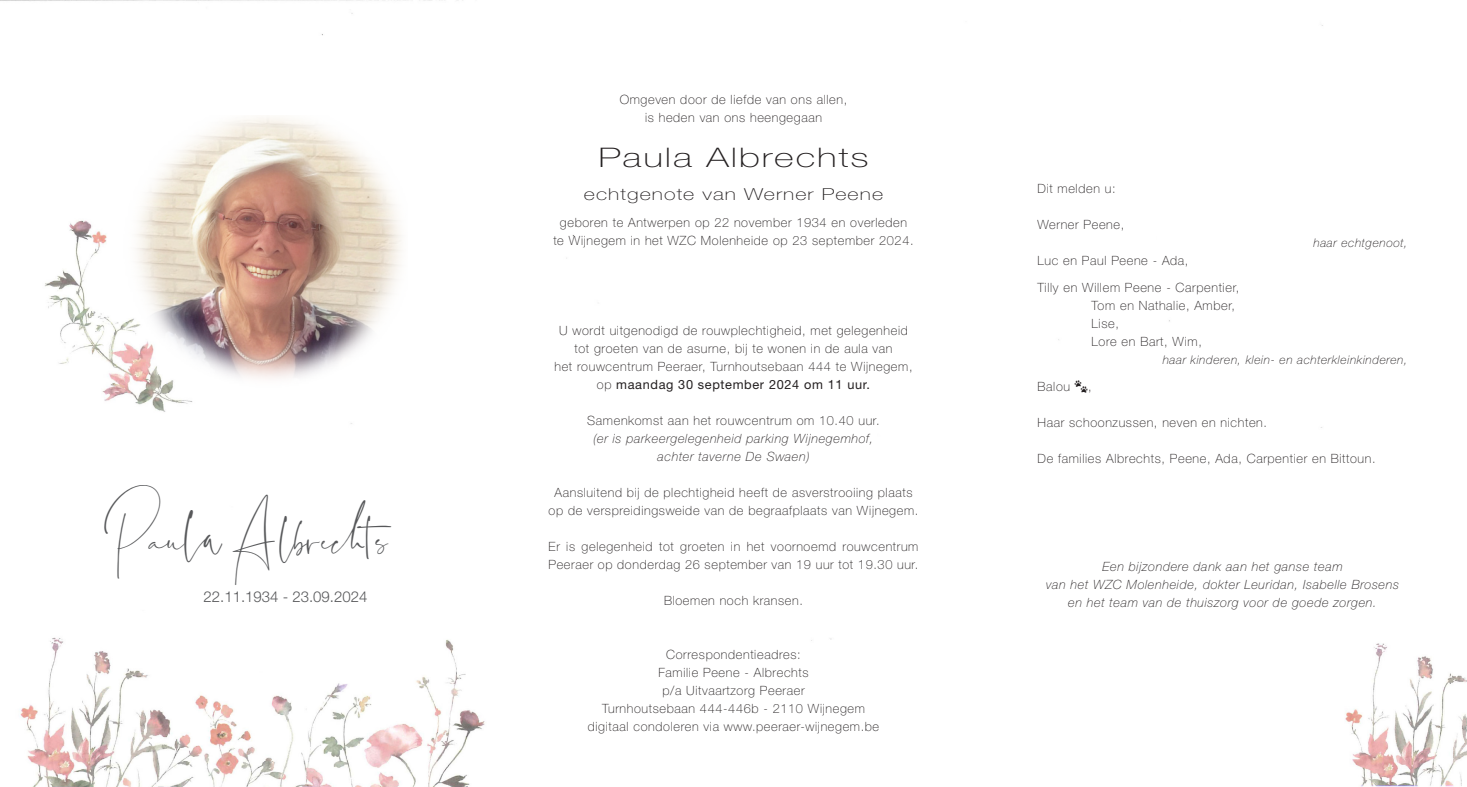
<style>
.page{position:relative;width:1467px;height:787px;background:#fff}
.page>*{position:absolute;margin:0;border:0;box-sizing:border-box;transform-origin:0 0}
.t1{font:33px "Santorini";color:#57585a}
.t2{font:100 27px "Helvetica Neue";letter-spacing:.05em;color:#231f20;scale:1.4 1}
.t3{font:100 16.5px "Helvetica Neue";letter-spacing:.05em;color:#231f20;scale:1.3 1}
.t4{font:300 15px "Helvetica Neue";color:#57585a}
.t5{font:100 12.75px/18px "Helvetica Neue";letter-spacing:.05em;color:#231f20;text-align:center}
.t6{font:italic 100 12.75px/18px "Helvetica Neue";letter-spacing:.05em;color:#231f20;text-align:center}
.t7{font:italic 100 12px "Helvetica Neue";letter-spacing:.05em;color:#231f20}
.s1{font-weight:400}
</style>
<div class="page">
<img style="left:566px;top:25px;width:901px;height:762px">
<img style="left:0;top:0;width:485px;height:787px">
<img style="left:124px;top:116px;width:283px;height:271px">
<svg style="left:1075px;top:380px;width:13px;height:13px"></svg>
<p class="t1" style="left:101px;top:525px;width:300px">Paula Albrechts</p>
<p class="t4" style="left:203px;top:587px;width:166px">22.11.1934 - 23.09.2024</p>
<p class="t5" style="left:620px;top:90px;width:229px">Omgeven door de liefde van ons allen,</p>
<p class="t5" style="left:645px;top:108px;width:178px">is heden van ons heengegaan</p>
<p class="t2" style="left:598px;top:142px;width:194px">Paula Albrechts</p>
<p class="t3" style="left:584px;top:184px;width:232px">echtgenote van Werner Peene</p>
<p class="t5" style="left:560px;top:213px;width:349px">geboren te Antwerpen op 22 november 1934 en overleden</p>
<p class="t5" style="left:553px;top:231px;width:362px">te Wijnegem in het WZC Molenheide op 23 september 2024.</p>
<p class="t5" style="left:559px;top:321px;width:350px">U wordt uitgenodigd de rouwplechtigheid, met gelegenheid</p>
<p class="t5" style="left:574px;top:339px;width:320px">tot groeten van de asurne, bij te wonen in de aula van</p>
<p class="t5" style="left:554px;top:357px;width:360px">het rouwcentrum Peeraer, Turnhoutsebaan 444 te Wijnegem, op <span class="s1">maandag 30 september 2024 om 11 uur.</span></p>
<p class="t5" style="left:587px;top:411px;width:294px">Samenkomst aan het rouwcentrum om 10.40 uur.</p>
<p class="t6" style="left:594px;top:429px;width:281px">(er is parkeergelegenheid parking Wijnegemhof,</p>
<p class="t6" style="left:657px;top:447px;width:154px">achter taverne De Swaen)</p>
<p class="t5" style="left:549px;top:483px;width:371px">Aansluitend bij de plechtigheid heeft de asverstrooiing plaats op de verspreidingsweide van de begraafplaats van Wijnegem.</p>
<p class="t5" style="left:549px;top:537px;width:371px;text-align:left">Er is gelegenheid tot groeten in het voornoemd rouwcentrum<br>Peeraer op donderdag 26 september van 19 uur tot 19.30 uur.</p>
<p class="t5" style="left:664px;top:591px;width:140px">Bloemen noch kransen.</p>
<p class="t5" style="left:666px;top:645px;width:136px">Correspondentieadres:</p>
<p class="t5" style="left:658px;top:663px;width:152px">Familie Peene - Albrechts</p>
<p class="t5" style="left:662px;top:681px;width:144px">p/a Uitvaartzorg Peeraer</p>
<p class="t5" style="left:602px;top:699px;width:264px">Turnhoutsebaan 444-446b - 2110 Wijnegem</p>
<p class="t5" style="left:588px;top:717px;width:293px">digitaal condoleren via www.peeraer-wijnegem.be</p>
<p class="t5" style="left:1037px;top:179px;width:80px">Dit melden u:</p>
<p class="t5" style="left:1037px;top:215px;width:88px">Werner Peene,</p>
<p class="t7" style="left:1313px;top:236px;width:95px">haar echtgenoot,</p>
<p class="t5" style="left:1037px;top:251px;width:152px">Luc en Paul Peene - Ada,</p>
<p class="t5" style="left:1037px;top:278px;width:203px">Tilly en Willem Peene - Carpentier,</p>
<p class="t5" style="left:1091px;top:296px;width:145px">Tom en Nathalie, Amber,</p>
<p class="t5" style="left:1091px;top:314px;width:29px">Lise,</p>
<p class="t5" style="left:1091px;top:332px;width:112px">Lore en Bart, Wim,</p>
<p class="t7" style="left:1163px;top:353px;width:246px">haar kinderen, klein- en achterkleinkinderen,</p>
<p class="t5" style="left:1037px;top:377px;width:34px">Balou</p>
<p class="t5" style="left:1088px;top:377px;width:5px">,</p>
<p class="t5" style="left:1037px;top:413px;width:231px">Haar schoonzussen, neven en nichten.</p>
<p class="t5" style="left:1037px;top:449px;width:340px">De families Albrechts, Peene, Ada, Carpentier en Bittoun.</p>
<p class="t6" style="left:1102px;top:557px;width:241px">Een bijzondere dank aan het ganse team</p>
<p class="t6" style="left:1046px;top:575px;width:354px">van het WZC Molenheide, dokter Leuridan, Isabelle Brosens en het team van de thuiszorg voor de goede zorgen.</p>
</div>
